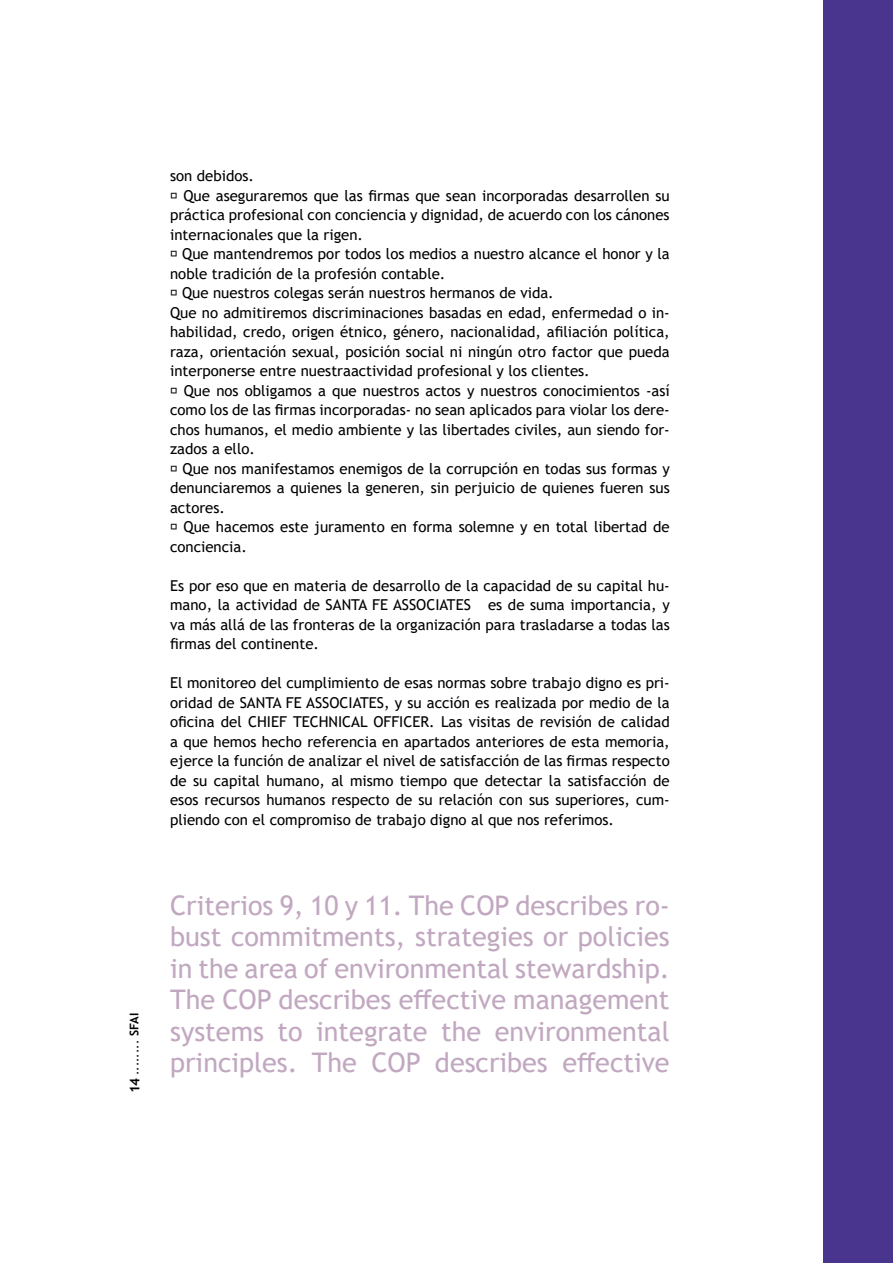
<style>
.page{position:relative;width:893px;height:1263px;background:#fff}
.page>*{position:absolute;margin:0;border:0;box-sizing:border-box;transform-origin:0 0}
.t1{font:27px/31.5px "Trebuchet MS";color:#c1a8c0;text-align:justify}
.t2{font:15px/19.5px "Trebuchet MS";color:#000;text-align:justify}
.t3{font:12px "Trebuchet MS";color:#000}
.s1{font-weight:700;font-size:13.5px}
.s2{font-weight:700}
</style>
<div class="page">
<div style="left:823px;top:0;width:70px;height:1263px;background:#49348e"></div>
<p class="t3" style="left:127px;top:1093px;width:81px;rotate:-90deg"><span class="s1">14</span> ........ <span class="s2">SFAI</span></p>
<p class="t2" style="left:170px;top:166px;width:85px">son debidos.</p>
<p class="t2" style="left:183px;top:185px;width:488px">Que aseguraremos que las firmas que sean incorporadas desarrollen su</p>
<p class="t2" style="left:170px;top:205px;width:501px">práctica profesional con conciencia y dignidad, de acuerdo con los cánones</p>
<p class="t2" style="left:170px;top:224px;width:195px">internacionales que la rigen.</p>
<p class="t2" style="left:182px;top:244px;width:489px">Que mantendremos por todos los medios a nuestro alcance el honor y la</p>
<p class="t2" style="left:170px;top:263px;width:277px">noble tradición de la profesión contable.</p>
<p class="t2" style="left:182px;top:283px;width:373px">Que nuestros colegas serán nuestros hermanos de vida.</p>
<p class="t2" style="left:170px;top:302px;width:501px">Que no admitiremos discriminaciones basadas en edad, enfermedad o in-</p>
<p class="t2" style="left:170px;top:322px;width:501px">habilidad, credo, origen étnico, género, nacionalidad, afiliación política,</p>
<p class="t2" style="left:170px;top:341px;width:501px">raza, orientación sexual, posición social ni ningún otro factor que pueda</p>
<p class="t2" style="left:170px;top:361px;width:421px">interponerse entre nuestraactividad profesional y los clientes.</p>
<p class="t2" style="left:184px;top:380px;width:487px">Que nos obligamos a que nuestros actos y nuestros conocimientos -así</p>
<p class="t2" style="left:170px;top:400px;width:501px">como los de las firmas incorporadas- no sean aplicados para violar los dere-</p>
<p class="t2" style="left:170px;top:419px;width:501px">chos humanos, el medio ambiente y las libertades civiles, aun siendo for-</p>
<p class="t2" style="left:170px;top:439px;width:86px">zados a ello.</p>
<p class="t2" style="left:183px;top:458px;width:489px">Que nos manifestamos enemigos de la corrupción en todas sus formas y</p>
<p class="t2" style="left:170px;top:478px;width:501px">denunciaremos a quienes la generen, sin perjuicio de quienes fueren sus</p>
<p class="t2" style="left:170px;top:497px;width:56px">actores.</p>
<p class="t2" style="left:184px;top:517px;width:488px">Que hacemos este juramento en forma solemne y en total libertad de</p>
<p class="t2" style="left:170px;top:536px;width:78px">conciencia.</p>
<p class="t2" style="left:170px;top:575px;width:501px">Es por eso que en materia de desarrollo de la capacidad de su capital hu&shy;mano, la actividad de SANTA FE ASSOCIATES es de suma importancia, y va más allá de las fronteras de la organización para trasladarse a todas las firmas del continente.</p>
<p class="t2" style="left:170px;top:673px;width:501px">El monitoreo del cumplimiento de esas normas sobre trabajo digno es pri&shy;oridad de SANTA FE ASSOCIATES, y su acción es realizada por medio de la oficina del CHIEF TECHNICAL OFFICER. Las visitas de revisión de calidad a que hemos hecho referencia en apartados anteriores de esta memoria, ejerce la función de analizar el nivel de satisfacción de las firmas respecto de su capital humano, al mismo tiempo que detectar la satisfacción de esos recursos humanos respecto de su relación con sus superiores, cum&shy;pliendo con el compromiso de trabajo digno al que nos referimos.</p>
<p class="t1" style="left:170px;top:889px;width:501px">Criterios 9, 10 y 11. The COP describes ro&shy;bust commitments, strategies or policies in the area of environmental stewardship.<br>The COP describes effective management systems to integrate the environmental principles. The COP describes effective</p>
</div>
